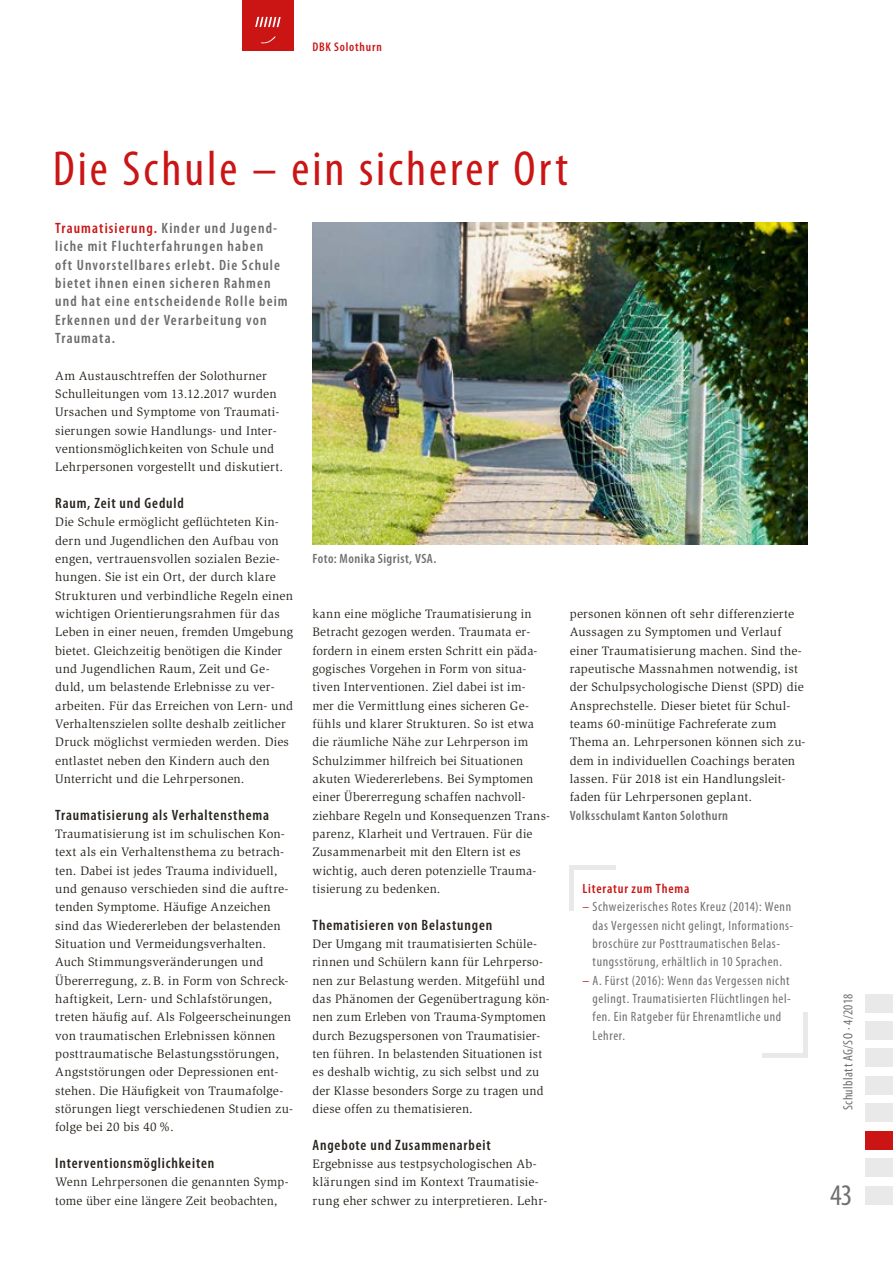
<style>
.page{position:relative;width:893px;height:1263px;background:#fff}
.page>*{position:absolute;margin:0;border:0;box-sizing:border-box;transform-origin:0 0}
.t1{font:condensed 49.5px "Myriad Pro";letter-spacing:.06em;color:#cb1515}
.t2{font:condensed 30px "Myriad Pro";color:#6e6f6e}
.t3{font:600 condensed 15px/18.3px "Myriad Pro";letter-spacing:.075em;color:#6d6c6c}
.t4{font:600 condensed 15px "Myriad Pro";letter-spacing:.055em;color:#28231d}
.t5{font:condensed 13.5px/18.3px "Myriad Pro";letter-spacing:.045em;color:#6e6f6e}
.t6{font:600 condensed 13.5px "Myriad Pro";letter-spacing:.035em;color:#6e6f6e}
.t7{font:600 condensed 13.5px "Myriad Pro";letter-spacing:.06em;color:#cb1515}
.t8{font:12.6px/18.3px "Slimbach Std";letter-spacing:.015em;color:#28231d}
.t9{font:600 condensed 12.6px "Myriad Pro";letter-spacing:.06em;color:#cb1515}
.s1{color:#cb1515}
</style>
<div class="page">
<div style="left:242px;top:0;width:51px;height:51px;background:#cb1515"></div>
<div style="left:865px;top:1021px;width:28px;height:18px;background:#e9e9e9"></div>
<div style="left:865px;top:994px;width:28px;height:18px;background:#e9e9e9"></div>
<div style="left:865px;top:1048px;width:28px;height:19px;background:#e9e9e9"></div>
<div style="left:865px;top:1076px;width:28px;height:18px;background:#e9e9e9"></div>
<div style="left:865px;top:1103px;width:28px;height:19px;background:#e9e9e9"></div>
<div style="left:865px;top:1186px;width:28px;height:18px;background:#e9e9e9"></div>
<div style="left:865px;top:1158px;width:28px;height:19px;background:#e9e9e9"></div>
<svg style="left:261px;top:36px;width:15px;height:7px"></svg>
<svg style="left:255px;top:17px;width:26px;height:10px"></svg>
<div style="left:865px;top:1131px;width:28px;height:18px;background:#cb1515"></div>
<hr style="left:570px;top:865px;width:4px;height:46px;background:#e9e9e9">
<div style="left:570px;top:865px;width:46px;height:5px;background:#e9e9e9"></div>
<hr style="left:804px;top:1012px;width:4px;height:46px;background:#e9e9e9">
<hr style="left:762px;top:1054px;width:46px;height:4px;background:#e9e9e9">
<img style="left:313px;top:223px;width:495px;height:321px">
<p class="t9" style="left:313px;top:39px;width:71px">DBK Solothurn</p>
<h1 class="t1" style="left:53px;top:138px;width:517px">Die Schule – ein sicherer Ort</h1>
<p class="t3" style="left:55px;top:219px;width:234px"><span class="s1">Traumatisierung.</span> Kinder und Jugend&shy;liche mit Fluchterfahrungen haben<br>oft Unvorstellbares erlebt. Die Schule bietet ihnen einen sicheren Rahmen und hat eine entscheidende Rolle beim Erkennen und der Verarbeitung von Traumata.</p>
<p class="t8" style="left:55px;top:366px;width:229px">Am Austauschtreffen der Solothurner Schulleitungen vom 13.12.2017 wurden Ursachen und Symptome von Traumati&shy;sierungen sowie Handlungs- und Inter&shy;ventionsmöglichkeiten von Schule und Lehrpersonen vorgestellt und diskutiert.</p>
<p class="t4" style="left:55px;top:494px;width:130px">Raum, Zeit und Geduld</p>
<p class="t8" style="left:55px;top:513px;width:239px">Die Schule ermöglicht geflüchteten Kin&shy;dern und Jugendlichen den Aufbau von engen, vertrauensvollen sozialen Bezie&shy;hungen. Sie ist ein Ort, der durch klare Strukturen und verbindliche Regeln einen wichtigen Orientierungsrahmen für das Leben in einer neuen, fremden Umgebung bietet. Gleichzeitig benötigen die Kinder und Jugendlichen Raum, Zeit und Ge&shy;duld, um belastende Erlebnisse zu ver&shy;arbeiten. Für das Erreichen von Lern- und Verhaltenszielen sollte deshalb zeitlicher Druck möglichst vermieden werden. Dies entlastet neben den Kindern auch den Unterricht und die Lehrpersonen.</p>
<p class="t4" style="left:55px;top:805px;width:215px">Traumatisierung als Verhaltensthema</p>
<p class="t8" style="left:55px;top:825px;width:239px">Traumatisierung ist im schulischen Kon&shy;text als ein Verhaltensthema zu betrach&shy;ten. Dabei ist jedes Trauma individuell, und genauso verschieden sind die auftre&shy;tenden Symptome. Häufige Anzeichen sind das Wiedererleben der belastenden Situation und Vermeidungsverhalten.<br>Auch Stimmungsveränderungen und Übererregung, z.B. in Form von Schreck&shy;haftigkeit, Lern- und Schlafstörungen, treten häufig auf. Als Folgeerscheinungen von traumatischen Erlebnissen können posttraumatische Belastungsstörungen, Angststörungen oder Depressionen ent&shy;stehen. Die Häufigkeit von Traumafolge&shy;störungen liegt verschiedenen Studien zu&shy;folge bei 20 bis 40%.</p>
<p class="t4" style="left:55px;top:1154px;width:161px">Interventionsmöglichkeiten</p>
<p class="t8" style="left:55px;top:1173px;width:235px">Wenn Lehrpersonen die genannten Symp&shy;tome über eine längere Zeit beobachten,</p>
<p class="t6" style="left:313px;top:550px;width:125px">Foto: Monika Sigrist, VSA.</p>
<p class="t8" style="left:570px;top:605px;width:237px">personen können oft sehr differenzierte Aussagen zu Symptomen und Verlauf einer Traumatisierung machen. Sind the&shy;rapeutische Massnahmen notwendig, ist der Schulpsychologische Dienst (SPD) die Ansprechstelle. Dieser bietet für Schul&shy;teams 60-minütige Fachreferate zum Thema an. Lehrpersonen können sich zu&shy;dem in individuellen Coachings beraten lassen. Für 2018 ist ein Handlungsleit&shy;faden für Lehrpersonen geplant.</p>
<p class="t6" style="left:570px;top:807px;width:160px">Volksschulamt Kanton Solothurn</p>
<p class="t8" style="left:313px;top:605px;width:239px">kann eine mögliche Traumatisierung in Betracht gezogen werden. Traumata er&shy;fordern in einem ersten Schritt ein päda&shy;gogisches Vorgehen in Form von situa&shy;tiven Interventionen. Ziel dabei ist im-<br>mer die Vermittlung eines sicheren Ge&shy;fühls und klarer Strukturen. So ist etwa die räumliche Nähe zur Lehrperson im Schulzimmer hilfreich bei Situationen akuten Wiedererlebens. Bei Symptomen einer Übererregung schaffen nachvoll&shy;ziehbare Regeln und Konsequenzen Trans&shy;parenz, Klarheit und Vertrauen. Für die Zusammenarbeit mit den Eltern ist es wichtig, auch deren potenzielle Trauma&shy;tisierung zu bedenken.</p>
<p class="t4" style="left:313px;top:915px;width:181px">Thematisieren von Belastungen</p>
<p class="t8" style="left:313px;top:935px;width:239px">Der Umgang mit traumatisierten Schüle&shy;rinnen und Schülern kann für Lehrperso&shy;nen zur Belastung werden. Mitgefühl und das Phänomen der Gegenübertragung kön&shy;nen zum Erleben von Trauma-Symptomen durch Bezugspersonen von Traumatisier&shy;ten führen. In belastenden Situationen ist es deshalb wichtig, zu sich selbst und zu der Klasse besonders Sorge zu tragen und diese offen zu thematisieren.</p>
<p class="t4" style="left:313px;top:1135px;width:180px">Angebote und Zusammenarbeit</p>
<p class="t8" style="left:313px;top:1154px;width:236px">Ergebnisse aus testpsychologischen Ab&shy;klärungen sind im Kontext Traumatisie&shy;rung eher schwer zu interpretieren. Lehr-</p>
<p class="t7" style="left:583px;top:880px;width:108px">Literatur zum Thema</p>
<p class="t5" style="left:592px;top:897px;width:202px;text-indent:-10px"><span class="s1">–</span> Schweizerisches Rotes Kreuz (2014): Wenn das Vergessen nicht gelingt, Informations&shy;broschüre zur Posttraumatischen Belas&shy;tungsstörung, erhältlich in 10 Sprachen.</p>
<p class="t5" style="left:592px;top:971px;width:200px;text-indent:-10px"><span class="s1">–</span> A. Fürst (2016): Wenn das Vergessen nicht gelingt. Traumatisierten Flüchtlingen hel&shy;fen. Ein Ratgeber für Ehrenamtliche und Lehrer.</p>
<p class="t5" style="left:838px;top:1110px;width:118px;rotate:-90deg">Schulblatt AG/SO · 4/2018</p>
<h2 class="t2" style="left:830px;top:1176px;width:24px">43</h2>
</div>
